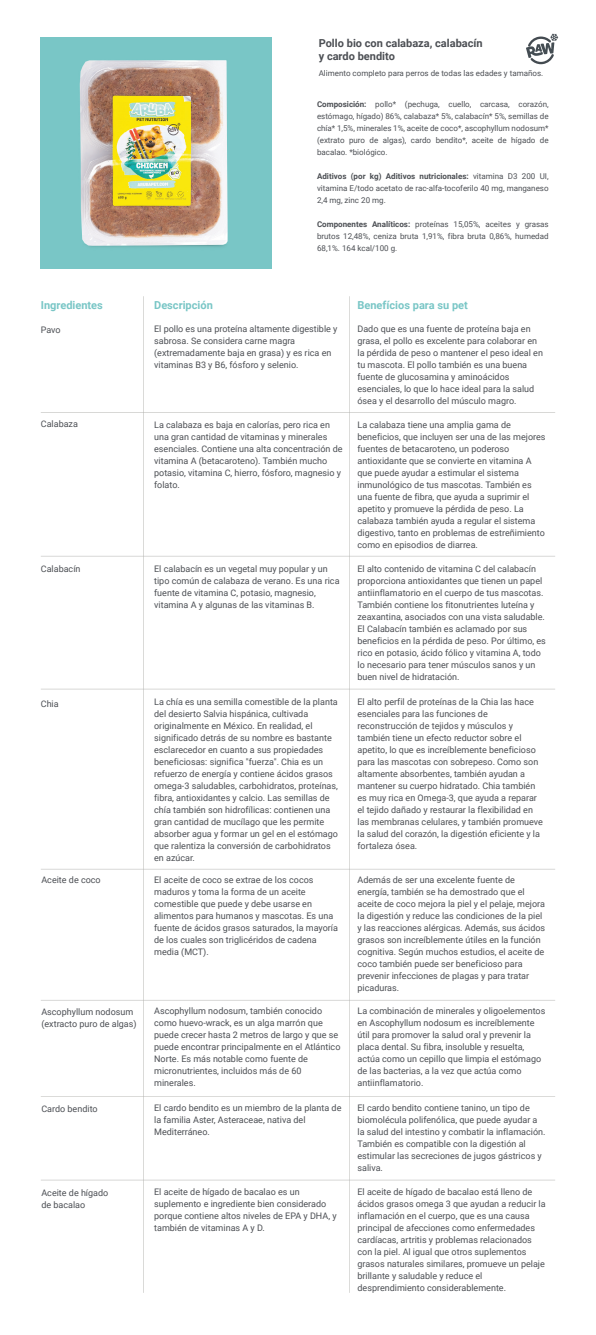
<style>
.page{position:relative;width:596px;height:1335px;background:#fff}
.page>*{position:absolute;margin:0;border:0;box-sizing:border-box;transform-origin:0 0}
.t1{font:700 11px "Roboto";color:#79c6c6}
.t2{font:700 11px/13.2px "Roboto";color:#4c4f54}
.t3{font:9px/12px "Roboto";color:#4c4f54}
.t4{font:8px/12px "Roboto";color:#4c4f54;text-align:justify}
.s1{font-weight:700}
</style>
<div class="page">
<hr style="left:143px;top:296px;width:1px;height:996px;background:#b0b0ad">
<hr style="left:41px;top:412px;width:514px;height:1px;background:#b0b0ad">
<hr style="left:41px;top:556px;width:514px;height:1px;background:#b0b0ad">
<hr style="left:41px;top:688px;width:514px;height:1px;background:#b0b0ad">
<hr style="left:41px;top:869px;width:514px;height:1px;background:#b0b0ad">
<hr style="left:41px;top:1000px;width:514px;height:1px;background:#b0b0ad">
<hr style="left:349px;top:296px;width:1px;height:996px;background:#b0b0ad">
<svg style="left:526px;top:34px;width:31px;height:30px"></svg>
<hr style="left:41px;top:1096px;width:514px;height:1px;background:#b0b0ad">
<hr style="left:41px;top:1179px;width:514px;height:1px;background:#b0b0ad">
<img style="left:40px;top:37px;width:232px;height:232px">
<p class="t1" style="left:41px;top:298px;width:64px">Ingredientes</p>
<p class="t3" style="left:41px;top:324px;width:21px">Pavo</p>
<p class="t2" style="left:318px;top:36px;width:165px">Pollo bio con calabaza, calabacín y cardo bendito</p>
<p class="t4" style="left:318px;top:67px;width:226px">Alimento completo para perros de todas las edades y tamaños.</p>
<p class="t4" style="left:317px;top:98px;width:233px"><span class="s1">Composición:</span> pollo* (pechuga, cuello, carcasa, corazón, estómago, hígado) 86%, calabaza* 5%, calabacín* 5%, semillas de chía* 1,5%, minerales 1%, aceite de coco*, ascophyllum nodosum* (extrato puro de algas), cardo bendito*, aceite de hígado de bacalao. *biológico.</p>
<p class="t4" style="left:317px;top:170px;width:233px"><span class="s1">Aditivos (por kg) Aditivos nutricionales:</span> vitamina D3 200 UI, vitamina E/todo acetato de rac-alfa-tocoferilo 40 mg, manganeso 2,4 mg, zinc 20 mg.</p>
<p class="t4" style="left:317px;top:218px;width:233px"><span class="s1">Componentes Analíticos:</span> proteínas 15,05%, aceites y grasas brutos 12,48%, ceniza bruta 1,91%, fibra bruta 0,86%, humedad 68,1%. 164 kcal/100 g.</p>
<p class="t1" style="left:154px;top:298px;width:60px">Descripción</p>
<p class="t1" style="left:357px;top:298px;width:112px">Benefícios para su pet</p>
<p class="t3" style="left:154px;top:323px;width:185px">El pollo es una proteína altamente digestible y sabrosa. Se considera carne magra (extremadamente baja en grasa) y es rica en vitaminas B3 y B6, fósforo y selenio.</p>
<p class="t3" style="left:357px;top:323px;width:187px">Dado que es una fuente de proteína baja en grasa, el pollo es excelente para colaborar en la pérdida de peso o mantener el peso ideal en tu mascota. El pollo también es una buena fuente de glucosamina y aminoácidos esenciales, lo que lo hace ideal para la salud ósea y el desarrollo del músculo magro.</p>
<p class="t3" style="left:41px;top:417px;width:39px">Calabaza</p>
<p class="t3" style="left:154px;top:418px;width:190px">La calabaza es baja en calorías, pero rica en una gran cantidad de vitaminas y minerales esenciales. Contiene una alta concentración de vitamina A (betacaroteno). También mucho potasio, vitamina C, hierro, fósforo, magnesio y folato.</p>
<p class="t3" style="left:357px;top:418px;width:189px">La calabaza tiene una amplia gama de beneficios, que incluyen ser una de las mejores fuentes de betacaroteno, un poderoso antioxidante que se convierte en vitamina A que puede ayudar a estimular el sistema inmunológico de tus mascotas. También es una fuente de fibra, que ayuda a suprimir el apetito y promueve la pérdida de peso. La calabaza también ayuda a regular el sistema digestivo, tanto en problemas de estreñimiento como en episodios de diarrea.</p>
<p class="t3" style="left:41px;top:562px;width:41px">Calabacín</p>
<p class="t3" style="left:154px;top:562px;width:187px">El calabacín es un vegetal muy popular y un tipo común de calabaza de verano. Es una rica fuente de vitamina C, potasio, magnesio, vitamina A y algunas de las vitaminas B.</p>
<p class="t3" style="left:357px;top:562px;width:190px">El alto contenido de vitamina C del calabacín proporciona antioxidantes que tienen un papel antiinflamatorio en el cuerpo de tus mascotas.<br>También contiene los fitonutrientes luteína y zeaxantina, asociados con una vista saludable.<br>El Calabacín también es aclamado por sus beneficios en la pérdida de peso. Por último, es rico en potasio, ácido fólico y vitamina A, todo lo necesario para tener músculos sanos y un buen nivel de hidratación.</p>
<p class="t3" style="left:41px;top:697px;width:19px">Chia</p>
<p class="t3" style="left:154px;top:695px;width:185px">La chía es una semilla comestible de la planta del desierto Salvia hispánica, cultivada originalmente en México. En realidad, el significado detrás de su nombre es bastante esclarecedor en cuanto a sus propiedades beneficiosas: significa "fuerza". Chia es un refuerzo de energía y contiene ácidos grasos omega-3 saludables, carbohidratos, proteínas, fibra, antioxidantes y calcio. Las semillas de chía también son hidrofílicas: contienen una gran cantidad de mucílago que les permite absorber agua y formar un gel en el estómago que ralentiza la conversión de carbohidratos en azúcar.</p>
<p class="t3" style="left:357px;top:695px;width:187px">El alto perfil de proteínas de la Chia las hace esenciales para las funciones de reconstrucción de tejidos y músculos y también tiene un efecto reductor sobre el apetito, lo que es increíblemente beneficioso para las mascotas con sobrepeso. Como son altamente absorbentes, también ayudan a mantener su cuerpo hidratado. Chia también es muy rica en Omega-3, que ayuda a reparar el tejido dañado y restaurar la flexibilidad en las membranas celulares, y también promueve la salud del corazón, la digestión eficiente y la fortaleza ósea.</p>
<p class="t3" style="left:41px;top:873px;width:61px">Aceite de coco</p>
<p class="t3" style="left:154px;top:874px;width:185px">El aceite de coco se extrae de los cocos maduros y toma la forma de un aceite comestible que puede y debe usarse en alimentos para humanos y mascotas. Es una fuente de ácidos grasos saturados, la mayoría de los cuales son triglicéridos de cadena media (MCT).</p>
<p class="t3" style="left:357px;top:874px;width:189px">Además de ser una excelente fuente de energía, también se ha demostrado que el aceite de coco mejora la piel y el pelaje, mejora la digestión y reduce las condiciones de la piel y las reacciones alérgicas. Además, sus ácidos grasos son increíblemente útiles en la función cognitiva. Según muchos estudios, el aceite de coco también puede ser beneficioso para prevenir infecciones de plagas y para tratar picaduras.</p>
<p class="t3" style="left:41px;top:1005px;width:97px">Ascophyllum nodosum (extracto puro de algas)</p>
<p class="t3" style="left:154px;top:1004px;width:188px">Ascophyllum nodosum, también conocido como huevo-wrack, es un alga marrón que puede crecer hasta 2 metros de largo y que se puede encontrar principalmente en el Atlántico Norte. Es más notable como fuente de micronutrientes, incluidos más de 60 minerales.</p>
<p class="t3" style="left:357px;top:1004px;width:189px">La combinación de minerales y oligoelementos en Ascophyllum nodosum es increíblemente útil para promover la salud oral y prevenir la placa dental. Su fibra, insoluble y resuelta, actúa como un cepillo que limpia el estómago de las bacterias, a la vez que actúa como antiinflamatorio.</p>
<p class="t3" style="left:41px;top:1102px;width:58px">Cardo bendito</p>
<p class="t3" style="left:154px;top:1101px;width:189px">El cardo bendito es un miembro de la planta de la familia Aster, Asteraceae, nativa del<br>Mediterráneo.</p>
<p class="t3" style="left:357px;top:1101px;width:189px">El cardo bendito contiene tanino, un tipo de biomolécula polifenólica, que puede ayudar a la salud del intestino y combatir la inflamación.<br>También es compatible con la digestión al estimular las secreciones de jugos gástricos y saliva.</p>
<p class="t3" style="left:41px;top:1186px;width:68px">Aceite de hígado de bacalao</p>
<p class="t3" style="left:154px;top:1185px;width:184px">El aceite de hígado de bacalao es un suplemento e ingrediente bien considerado porque contiene altos niveles de EPA y DHA, y también de vitaminas A y D.</p>
<p class="t3" style="left:357px;top:1185px;width:189px">El aceite de hígado de bacalao está lleno de ácidos grasos omega 3 que ayudan a reducir la inflamación en el cuerpo, que es una causa principal de afecciones como enfermedades cardíacas, artritis y problemas relacionados con la piel. Al igual que otros suplementos grasos naturales similares, promueve un pelaje brillante y saludable y reduce el desprendimiento considerablemente.</p>
</div>
